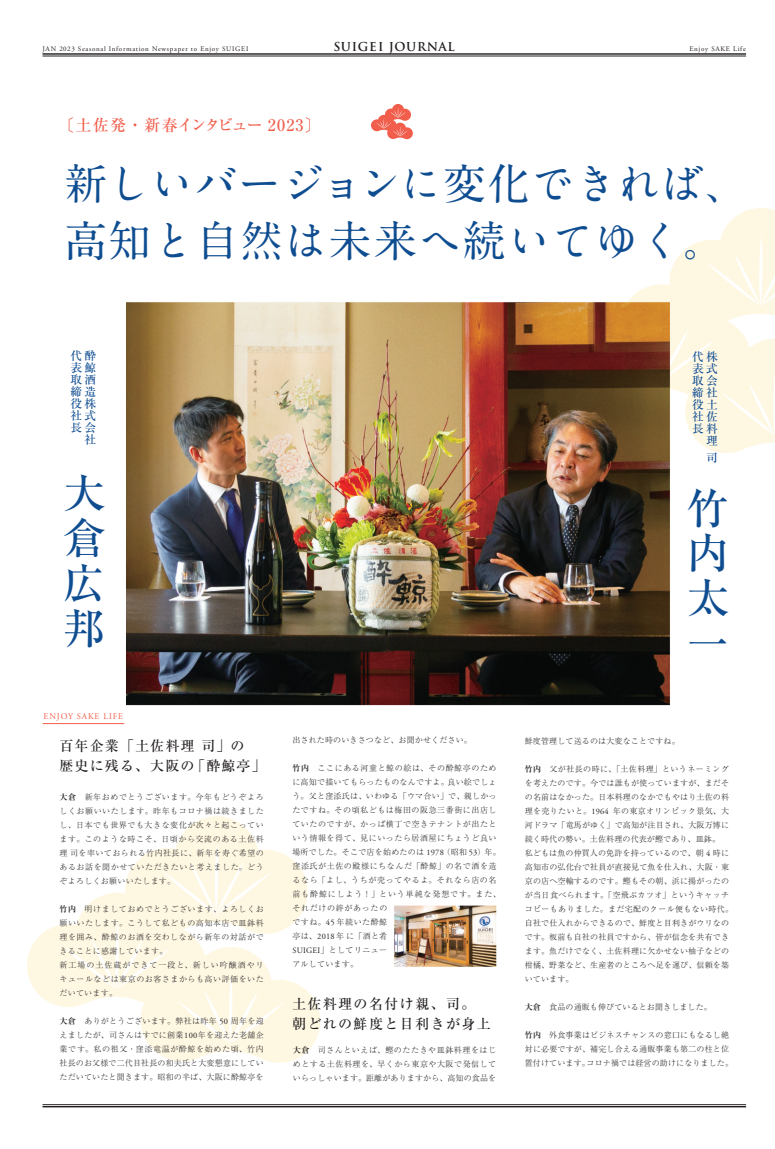
<style>
.page{position:relative;width:775px;height:1149px;background:#fff}
.page>*{position:absolute;margin:0;border:0;box-sizing:border-box;transform-origin:0 0}
.t1{font:700 43px/57px "A1 Mincho Std";letter-spacing:.02em;color:#0f4d91}
.t2{font:500 42px/44.9px "Ryumin Pro";color:#0f4d91;text-align:justify}
.t3{font:500 16px "Ryumin Pro";letter-spacing:.03em;color:#f15e4b}
.t4{font:500 14px/20px "Ryumin Pro";letter-spacing:.08em;color:#231f20}
.t5{font:500 14px/20px "Ryumin Pro";letter-spacing:.1em;color:#231f20}
.t6{font:600 12px "Trajan Pro 3";letter-spacing:.06em;color:#231f20}
.t7{font:500 11.7px/12.1px "Ryumin Pro";color:#0f4d91;text-align:right}
.t8{font:8.6px "Adobe Garamond Pro";letter-spacing:.1em;color:#f15e4b}
.t9{font:300 8px/14px "Ryumin Pro";letter-spacing:.03em;color:#231f20;text-align:justify}
.t10{font:300 8px/14px "Ryumin Pro";letter-spacing:.07em;color:#231f20}
.t11{font:7px "Adobe Garamond Pro";letter-spacing:.1em;color:#231f20}
.s1{font-weight:700}
.s2{font-family:"Adobe Garamond Pro";font-weight:400;font-size:8.4px}
.s3{font-family:"Adobe Garamond Pro";font-weight:400;font-size:8.2px}
</style>
<div class="page">
<hr style="left:43px;top:53px;width:703px;height:2px;background:#231f20">
<hr style="left:43px;top:56px;width:703px;height:1px;background:#231f20">
<hr style="left:42px;top:1106px;width:704px;height:1px;background:#231f20">
<hr style="left:42px;top:1104px;width:704px;height:1px;background:#231f20">
<svg style="left:385px;top:104px;width:26px;height:9px"></svg>
<img style="left:27px;top:113px;width:747px;height:950px">
<p class="t11" style="left:42px;top:44px;width:207px">JAN 2023 Seasonal Information Newspaper to Enjoy SUIGEI</p>
<h3 class="t6" style="left:333px;top:37px;width:123px">SUIGEI JOURNAL</h3>
<p class="t11" style="left:689px;top:44px;width:58px">Enjoy SAKE Life</p>
<h3 class="t3" style="left:58px;top:113px;width:264px">〔土佐発・新春インタビュー 2023〕</h3>
<h1 class="t1" style="left:64px;top:149px;width:684px">新しいバージョンに変化できれば、高知と自然は未来へ続いてゆく。</h1>
<h3 class="t7" style="left:71px;top:349px;width:27px">代酔表鯨取酒締造役株社式長会社</h3>
<h2 class="t2" style="left:63px;top:468px;width:43px">大倉広邦</h2>
<p class="t8" style="left:43px;top:711px;width:81px">ENJOY SAKE LIFE</p>
<h3 class="t4" style="left:59px;top:734px;width:208px">百年企業「土佐料理 司」の<br>歴史に残る、大阪の「酔鯨亭」</h3>
<p class="t9" style="left:59px;top:790px;width:206px"><span class="s1">大倉</span>　新年おめでとうございます。今年もどうぞよろしくお願いいたします。昨年もコロナ禍は続きましたし、日本でも世界でも大きな変化が次々と起こっています。このような時こそ、日頃から交流のある土佐料理司を率いておられる竹内社長に、新年を寿ぐ希望のあるお話を聞かせていただきたいと考えました。どうぞよろしくお願いいたします。</p>
<p class="t10" style="left:59px;top:902px;width:206px"><span class="s1">竹内</span> 明けましておめでとうございます、よろしくお願いいたします。こうして私どもの高知本店で皿鉢料理を囲み、酔鯨のお酒を交わしながら新年の対話ができることに感謝しています。<br>新工場の土佐蔵ができて一段と、新しい吟醸酒やリキュールなどは東京のお客さまからも高い評価をいただいています。</p>
<p class="t9" style="left:59px;top:1014px;width:206px"><span class="s1">大倉</span>　ありがとうございます。弊社は昨年 <span class="s2">50</span> 周年を迎えましたが、司さんはすでに創業<span class="s2">100</span>年を迎えた老舗企業です。私の祖父・窪添竜温が酔鯨を始めた頃、竹内社長のお父様で二代目社長の和夫氏と大変懇意にしていただいていたと聞きます。昭和の半ば、大阪に酔鯨亭を</p>
<h3 class="t7" style="left:692px;top:350px;width:27px">代株表式取会締社役土社佐長料理</h3>
<h3 class="t7" style="left:705px;top:450px;width:12px">司</h3>
<h2 class="t2" style="left:686px;top:483px;width:43px">竹内太一</h2>
<p class="t9" style="left:292px;top:733px;width:181px">出された時のいきさつなど、お聞かせください。</p>
<p class="t10" style="left:292px;top:761px;width:210px"><span class="s1">竹内</span> ここにある河童と鯨の絵は、その酔鯨亭のために高知で描いてもらったものなんですよ。良い絵でしょう。父と窪添氏は、いわゆる「ウマ合い」で、親しかったですね。その頃私どもは梅田の阪急三番街に出店していたのですが、かっぱ横丁で空きテナントが出たという情報を得て、見にいったら居酒屋にちょうど良い場所でした。そこで店を始めたのは <span class="s2">1978</span>（昭和 <span class="s2">53</span>）年。窪添氏が土佐の殿様にちなんだ「酔鯨」の名で酒を造るなら「よし、うちが売ってやるよ。それなら店の名前も酔鯨にしよう！」という単純な発想です。また、それだけの絆があったの<br>ですね。<span class="s2">45</span> 年続いた酔鯨<br>亭は、<span class="s2">2018</span> 年に「酒と肴<br><span class="s3">SUIGEI</span>」としてリニュー<br>アルしています。</p>
<h3 class="t5" style="left:292px;top:993px;width:200px">土佐料理の名付け親、司。朝どれの鮮度と目利きが身上</h3>
<p class="t9" style="left:293px;top:1042px;width:205px"><span class="s1">大倉</span> 司さんといえば、鰹のたたきや皿鉢料理をはじめとする土佐料理を、早くから東京や大阪で発信していらっしゃいます。距離がありますから、高知の食品を</p>
<p class="t9" style="left:524px;top:733px;width:156px">鮮度管理して送るのは大変なことですね。</p>
<p class="t9" style="left:524px;top:761px;width:210px;text-align:left"><span class="s1">竹内</span>　父が社長の時に、「土佐料理」というネーミングを考えたのです。今では誰もが使っていますが、まだその名前はなかった。日本料理のなかでもやはり土佐の料理を売りたいと。<span class="s2">1964</span> 年の東京オリンピック景気、大河ドラマ「竜馬がゆく」で高知が注目され、大阪万博に続く時代の勢い。土佐料理の代表が鰹であり、皿鉢。<br>私どもは魚の仲買人の免許を持っているので、朝 <span class="s2">4</span> 時に高知市の弘化台で社員が直接見て魚を仕入れ、大阪・東京の店へ空輸するのです。鰹もその朝、浜に揚がったのが当日食べられます。「空飛ぶカツオ」というキャッチコピーもありました。まだ宅配のクール便もない時代。自社で仕入れからできるので、鮮度と目利きがウリなのです。板前も自社の社員ですから、皆が信念を共有できます。魚だけでなく、土佐料理に欠かせない柚子などの柑橘、野菜など、生産者のところへ足を運び、信頼を築いています。</p>
<p class="t9" style="left:524px;top:999px;width:188px"><span class="s1">大倉</span>　食品の通販も伸びているとお聞きしました。</p>
<p class="t9" style="left:524px;top:1027px;width:210px;text-align:left"><span class="s1">竹内</span>　外食事業はビジネスチャンスの窓口にもなるし絶対に必要ですが、補完し合える通販事業も第二の柱と位置付けています。コロナ禍では経営の助けになりました。</p>
</div>
